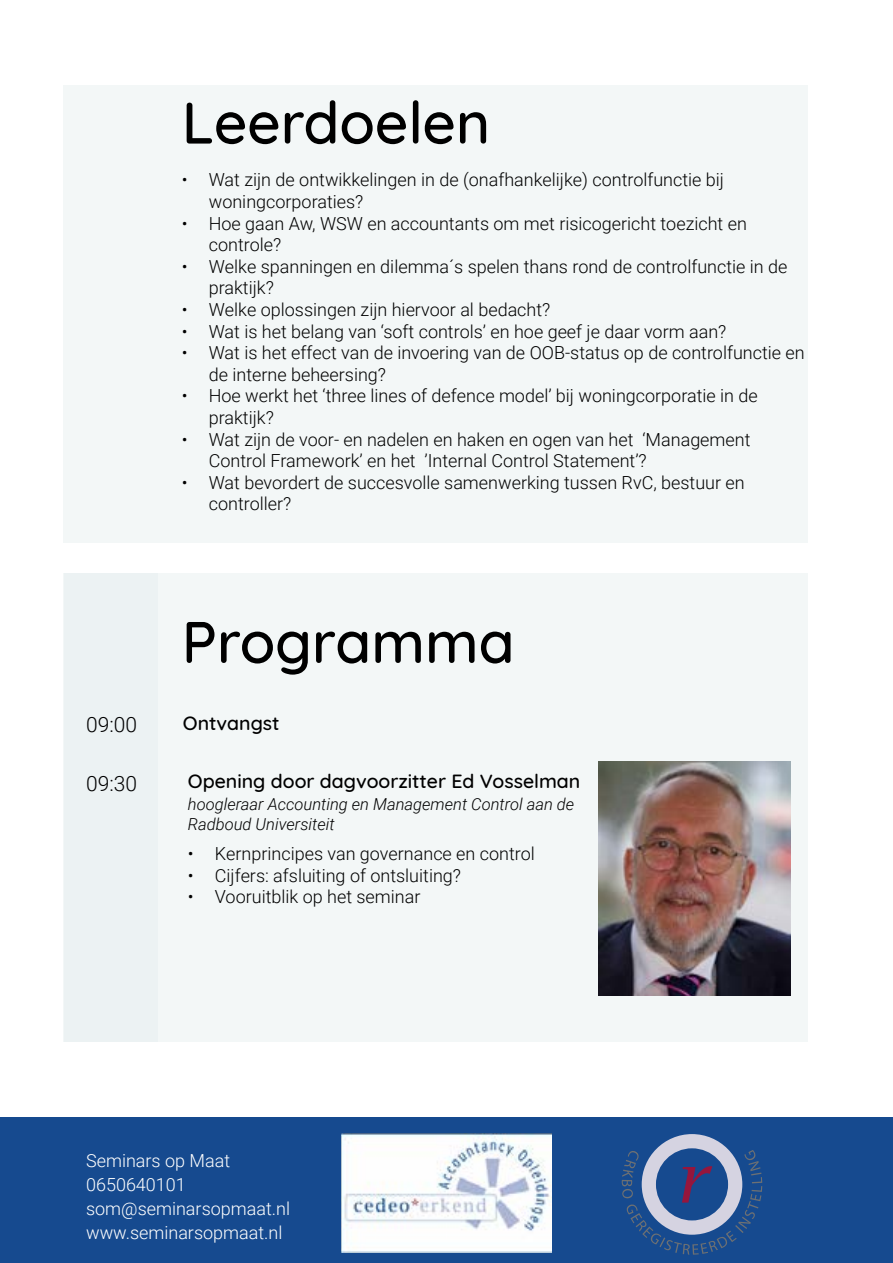
<style>
.page{position:relative;width:893px;height:1263px;background:#fff}
.page>*{position:absolute;margin:0;border:0;box-sizing:border-box;transform-origin:0 0}
.t1{font:500 58.5px "Quicksand";color:#000}
.t2{font:300 21px "Roboto";color:#000}
.t3{font:500 19.5px "Quicksand";color:#000}
.t4{font:300 18px/21.6px "Roboto";color:#000}
.t5{font:300 18px "Roboto";color:#fff}
.t6{font:italic 300 16.5px/19.8px "Roboto";color:#000}
.t7{font:300 15px/21px "Roboto";color:#fff}
</style>
<div class="page">
<div style="left:64px;top:85px;width:744px;height:457px;background:#f3f7f7"></div>
<div style="left:64px;top:573px;width:744px;height:469px;background:#f3f7f7"></div>
<div style="left:64px;top:573px;width:93px;height:469px;background:#ecf2f3"></div>
<div style="left:0;top:1117px;width:893px;height:146px;background:#164a8f"></div>
<svg style="left:622px;top:1134px;width:140px;height:121px"></svg>
<img style="left:341px;top:1134px;width:210px;height:118px">
<img style="left:598px;top:761px;width:193px;height:234px">
<h1 class="t1" style="left:182px;top:76px;width:310px">Leerdoelen</h1>
<p class="t4" style="left:209px;top:169px;width:517px;text-indent:-27px">• Wat zijn de ontwikkelingen in de (onafhankelijke) controlfunctie bij woningcorporaties?</p>
<p class="t4" style="left:209px;top:212px;width:540px;text-indent:-27px">• Hoe gaan Aw, WSW en accountants om met risicogericht toezicht en controle?</p>
<p class="t4" style="left:209px;top:255px;width:580px;text-indent:-27px">• Welke spanningen en dilemma´s spelen thans rond de controlfunctie in de praktijk?</p>
<p class="t4" style="left:182px;top:298px;width:370px">• Welke oplossingen zijn hiervoor al bedacht?</p>
<p class="t4" style="left:182px;top:320px;width:546px">• Wat is het belang van ‘soft controls’ en hoe geef je daar vorm aan?</p>
<p class="t4" style="left:209px;top:341px;width:597px;text-indent:-27px">• Wat is het effect van de invoering van de OOB-status op de controlfunctie en de interne beheersing?</p>
<p class="t4" style="left:209px;top:385px;width:550px;text-indent:-27px">• Hoe werkt het ‘three lines of defence model’ bij woningcorporatie in de praktijk?</p>
<p class="t4" style="left:209px;top:428px;width:543px;text-indent:-27px">• Wat zijn de voor- en nadelen en haken en ogen van het ‘Management<br>Control Framework’ en het ’Internal Control Statement’?</p>
<p class="t4" style="left:209px;top:471px;width:537px;text-indent:-27px">• Wat bevordert de succesvolle samenwerking tussen RvC, bestuur en controller?</p>
<h1 class="t1" style="left:182px;top:595px;width:334px">Programma</h1>
<p class="t2" style="left:86px;top:710px;width:52px">09:00</p>
<p class="t3" style="left:183px;top:707px;width:98px">Ontvangst</p>
<p class="t2" style="left:86px;top:769px;width:52px">09:30</p>
<p class="t3" style="left:188px;top:766px;width:394px">Opening door dagvoorzitter Ed Vosselman</p>
<p class="t6" style="left:188px;top:794px;width:388px">hoogleraar Accounting en Management Control aan de<br>Radboud Universiteit</p>
<p class="t4" style="left:188px;top:842px;width:348px">• Kernprincipes van governance en control</p>
<p class="t4" style="left:188px;top:864px;width:275px">• Cijfers: afsluiting of ontsluiting?</p>
<p class="t4" style="left:188px;top:885px;width:234px">• Vooruitblik op het seminar</p>
<p class="t7" style="left:86px;top:1143px;width:122px">Seminars op Maat<br>0650640101</p>
<p class="t7" style="left:86px;top:1206px;width:165px">www.seminarsopmaat.nl<br>KvK 333 05931</p>
<p class="t5" style="left:86px;top:1172px;width:101px">0650640101</p>
<p class="t5" style="left:86px;top:1220px;width:198px">www.seminarsopmaat.nl</p>
</div>
